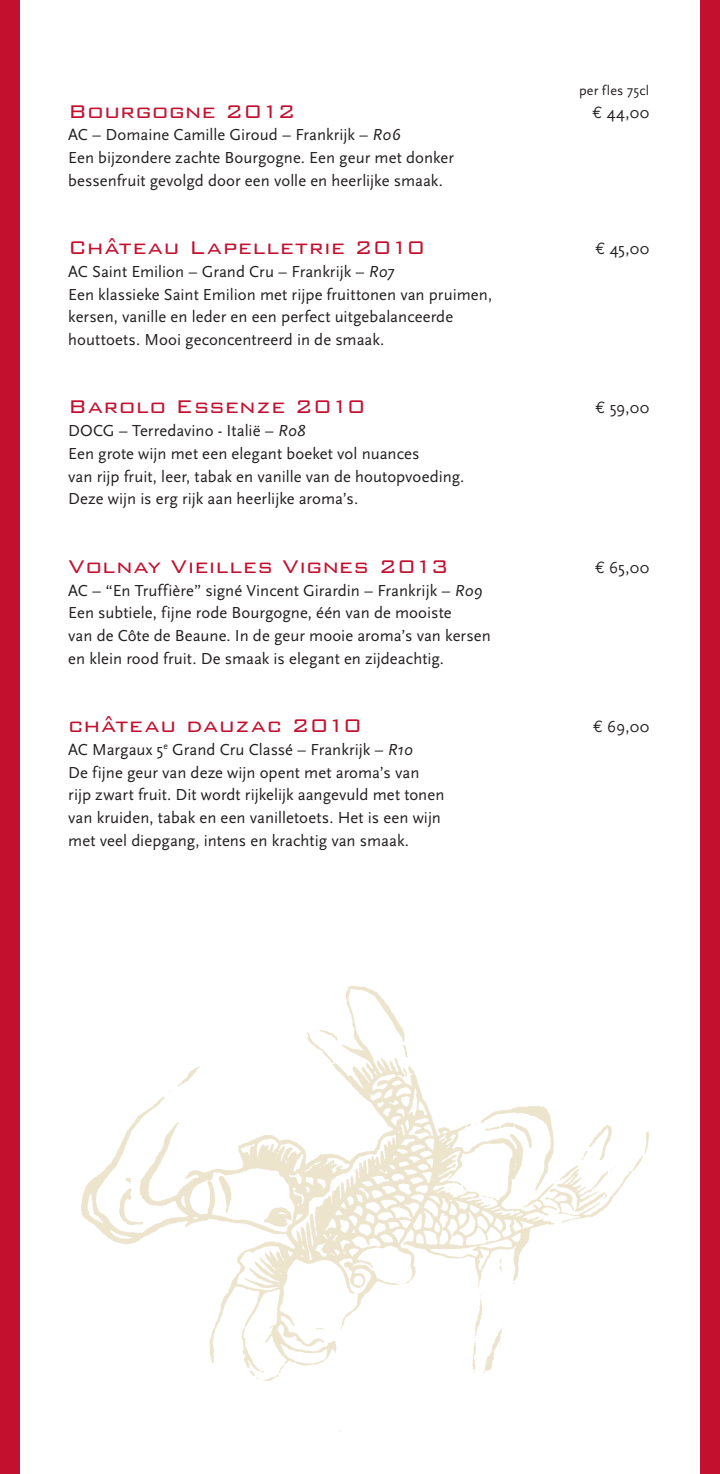
<style>
.page{position:relative;width:720px;height:1474px;background:#fff}
.page>*{position:absolute;margin:0;border:0;box-sizing:border-box;transform-origin:0 0}
.t1{font:300 24.5px "Bank Gothic BT";letter-spacing:.01em;color:#c3102f}
.t2{font:16.62px/22.8px "Scala Sans";color:#231f20}
.t3{font:14px "Scala Sans";letter-spacing:.015em;color:#231f20}
.s1{font-family:"Euro Mono"}
.s2{font-style:italic}
</style>
<div class="page">
<div style="left:699px;top:0;width:20px;height:1473px;background:#c3102f"></div>
<div style="left:0;top:0;width:20px;height:1473px;background:#c3102f"></div>
<img style="left:81px;top:985px;width:568px;height:396px">
<p class="t3" style="left:578px;top:83px;width:72px">per fles 75cl</p>
<h1 class="t1" style="left:68px;top:98px;width:228px">Bourgogne 2012</h1>
<p class="t2" style="left:592px;top:101px;width:58px"><span class="s1">€</span> 44,00</p>
<p class="t2" style="left:68px;top:124px;width:387px">AC – Domaine Camille Giroud – Frankrijk – <span class="s2">R06<br></span>Een bijzondere zachte Bourgogne. Een geur met donker bessenfruit gevolgd door een volle en heerlijke smaak.</p>
<h1 class="t1" style="left:68px;top:235px;width:358px">Château Lapelletrie 2010</h1>
<p class="t2" style="left:595px;top:238px;width:55px"><span class="s1">€</span> 45,00</p>
<p class="t2" style="left:68px;top:260px;width:425px">AC Saint Emilion – Grand Cru – Frankrijk – <span class="s2">R07<br></span>Een klassieke Saint Emilion met rijpe fruittonen van pruimen, kersen, vanille en leder en een perfect uitgebalanceerde houttoets. Mooi geconcentreerd in de smaak.</p>
<h1 class="t1" style="left:68px;top:394px;width:298px">Barolo Essenze 2010</h1>
<p class="t2" style="left:595px;top:397px;width:55px"><span class="s1">€</span> 59,00</p>
<p class="t2" style="left:68px;top:420px;width:397px">DOCG – Terredavino - Italië – <span class="s2">R08<br></span>Een grote wijn met een elegant boeket vol nuances<br>van rijp fruit, leer, tabak en vanille van de houtopvoeding.<br>Deze wijn is erg rijk aan heerlijke aroma’s.</p>
<h1 class="t1" style="left:68px;top:553px;width:382px">Volnay Vieilles Vignes 2013</h1>
<p class="t2" style="left:595px;top:556px;width:56px"><span class="s1">€</span> 65,00</p>
<p class="t2" style="left:68px;top:579px;width:424px">AC – “En Truffière” signé Vincent Girardin – Frankrijk – <span class="s2">R09<br></span>Een subtiele, fijne rode Bourgogne, één van de mooiste<br>van de Côte de Beaune. In de geur mooie aroma’s van kersen en klein rood fruit. De smaak is elegant en zijdeachtig.</p>
<h1 class="t1" style="left:68px;top:712px;width:295px">château dauzac 2010</h1>
<p class="t2" style="left:593px;top:715px;width:58px"><span class="s1">€</span> 69,00</p>
<p class="t2" style="left:68px;top:738px;width:377px">AC Margaux 5<sup>e</sup> Grand Cru Classé – Frankrijk – <span class="s2">R10<br></span>De fijne geur van deze wijn opent met aroma’s van rijp zwart fruit. Dit wordt rijkelijk aangevuld met tonen van kruiden, tabak en een vanilletoets. Het is een wijn met veel diepgang, intens en krachtig van smaak.</p>
</div>
